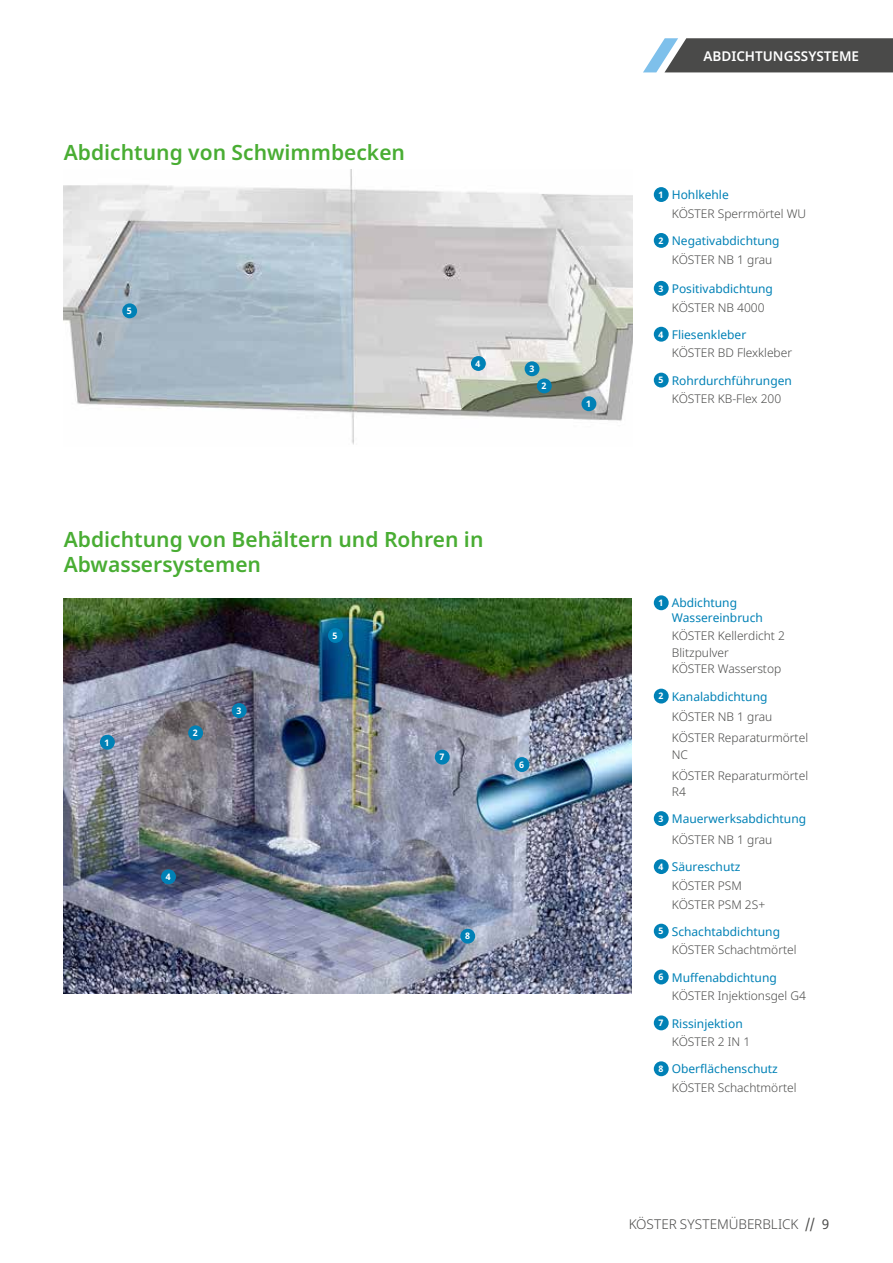
<style>
.page{position:relative;width:893px;height:1263px;background:#fff}
.page>*{position:absolute;margin:0;border:0;box-sizing:border-box;transform-origin:0 0}
.t1{font:600 21px/25.2px "Noto Sans";color:#49ad33}
.t2{font:300 13.5px "Noto Sans";color:#4a4a49}
.t3{font:600 13.5px "Noto Sans";color:#fff}
.t4{font:300 12px/18.6px "Noto Sans";color:#4a4a49}
.t5{font:12px/18.6px "Noto Sans";color:#0081b6;text-align:center}
.t6{font:700 9px "Noto Sans";color:#fff}
.s1{font-weight:700;font-size:9px;color:#fff}
.s2{font-weight:400;color:#0081b6}
.s3{font-weight:300;color:#4a4a49}
.s4{font-weight:400}
</style>
<div class="page">
<img style="left:64px;top:170px;width:568px;height:275px">
<div style="left:654px;top:187px;width:15px;height:15px;background:#0081b6;border-radius:50%"></div>
<div style="left:654px;top:233px;width:15px;height:15px;background:#0081b6;border-radius:50%"></div>
<div style="left:654px;top:281px;width:15px;height:15px;background:#0081b6;border-radius:50%"></div>
<div style="left:654px;top:327px;width:15px;height:15px;background:#0081b6;border-radius:50%"></div>
<div style="left:654px;top:373px;width:15px;height:14px;background:#0081b6;border-radius:50%"></div>
<div style="left:581px;top:396px;width:15px;height:15px;background:#0081b6;border-radius:50%"></div>
<div style="left:537px;top:378px;width:15px;height:15px;background:#0081b6;border-radius:50%"></div>
<div style="left:525px;top:361px;width:14px;height:15px;background:#0081b6;border-radius:50%"></div>
<div style="left:471px;top:356px;width:15px;height:15px;background:#0081b6;border-radius:50%"></div>
<div style="left:122px;top:303px;width:15px;height:15px;background:#0081b6;border-radius:50%"></div>
<div style="left:654px;top:595px;width:15px;height:15px;background:#0081b6;border-radius:50%"></div>
<div style="left:654px;top:689px;width:15px;height:14px;background:#0081b6;border-radius:50%"></div>
<div style="left:654px;top:811px;width:15px;height:15px;background:#0081b6;border-radius:50%"></div>
<div style="left:654px;top:859px;width:15px;height:15px;background:#0081b6;border-radius:50%"></div>
<div style="left:654px;top:924px;width:15px;height:14px;background:#0081b6;border-radius:50%"></div>
<div style="left:654px;top:969px;width:15px;height:15px;background:#0081b6;border-radius:50%"></div>
<div style="left:654px;top:1015px;width:15px;height:15px;background:#0081b6;border-radius:50%"></div>
<div style="left:654px;top:1061px;width:15px;height:15px;background:#0081b6;border-radius:50%"></div>
<img style="left:64px;top:598px;width:567px;height:396px">
<div style="left:100px;top:735px;width:15px;height:15px;background:#0081b6;border-radius:50%"></div>
<div style="left:188px;top:725px;width:15px;height:15px;background:#0081b6;border-radius:50%"></div>
<div style="left:514px;top:757px;width:15px;height:15px;background:#0081b6;border-radius:50%"></div>
<div style="left:460px;top:929px;width:15px;height:14px;background:#0081b6;border-radius:50%"></div>
<div style="left:435px;top:750px;width:15px;height:14px;background:#0081b6;border-radius:50%"></div>
<div style="left:232px;top:703px;width:15px;height:15px;background:#0081b6;border-radius:50%"></div>
<div style="left:161px;top:869px;width:15px;height:15px;background:#0081b6;border-radius:50%"></div>
<div style="left:328px;top:628px;width:15px;height:15px;background:#0081b6;border-radius:50%"></div>
<svg style="left:643px;top:38px;width:250px;height:34px;background:#5c5f61"></svg>
<h1 class="t1" style="left:64px;top:140px;width:343px">Abdichtung von Schwimmbecken</h1>
<p class="t6" style="left:127px;top:305px;width:6px">5</p>
<p class="t6" style="left:476px;top:357px;width:6px">4</p>
<p class="t6" style="left:529px;top:362px;width:6px">3</p>
<p class="t6" style="left:542px;top:380px;width:6px">2</p>
<p class="t6" style="left:586px;top:397px;width:6px">1</p>
<h1 class="t1" style="left:64px;top:527px;width:421px">Abdichtung von Behältern und Rohren in<br>Abwassersystemen</h1>
<p class="t6" style="left:105px;top:736px;width:6px">1</p>
<p class="t6" style="left:193px;top:726px;width:6px">2</p>
<p class="t6" style="left:236px;top:704px;width:6px">3</p>
<p class="t6" style="left:333px;top:629px;width:6px">5</p>
<p class="t6" style="left:439px;top:751px;width:6px">7</p>
<p class="t6" style="left:519px;top:758px;width:6px">6</p>
<p class="t6" style="left:166px;top:870px;width:6px">4</p>
<p class="t6" style="left:465px;top:930px;width:6px">8</p>
<p class="t3" style="left:703px;top:46px;width:157px">ABDICHTUNGSSYSTEME</p>
<p class="t4" style="left:672px;top:186px;width:136px;text-indent:-13px"><span class="s1">1</span> <span class="s2">Hohlkehle<br></span>KÖSTER Sperrmörtel WU</p>
<p class="t5" style="left:658px;top:232px;width:123px"><span class="s1">2</span> Negativabdichtung<br><span class="s3">KÖSTER NB 1 grau</span></p>
<p class="t5" style="left:658px;top:280px;width:116px"><span class="s1">3</span> Positivabdichtung<br><span class="s3">KÖSTER NB 4000</span></p>
<p class="t4" style="left:672px;top:325px;width:122px;text-indent:-13px"><span class="s1">4</span> <span class="s2">Fliesenkleber<br></span>KÖSTER BD Flexkleber</p>
<p class="t5" style="left:658px;top:371px;width:135px"><span class="s1">5</span> Rohrdurchführungen<br><span class="s3">KÖSTER KB-Flex 200</span></p>
<p class="t5" style="left:672px;top:596px;width:93px;line-height:14.4px;text-align:left;text-indent:-13px"><span class="s1">1</span> Abdichtung<br>Wassereinbruch</p>
<p class="t4" style="left:672px;top:628px;width:115px;line-height:16.5px">KÖSTER Kellerdicht 2<br>Blitzpulver<br>KÖSTER Wasserstop</p>
<p class="t4" style="left:672px;top:686px;width:138px;line-height:20.7px;text-indent:-13px"><span class="s1">2</span> <span class="s2">Kanalabdichtung<br></span>KÖSTER NB 1 grau<br>KÖSTER Reparaturmörtel</p>
<p class="t4" style="left:672px;top:744px;width:138px;line-height:20.7px">NC<br>KÖSTER Reparaturmörtel</p>
<p class="t4" style="left:672px;top:783px;width:16px">R4</p>
<p class="t5" style="left:672px;top:809px;width:136px;line-height:20.7px;text-align:left;text-indent:-13px"><span class="s1">3</span> Mauerwerksabdichtung<br><span class="s3">KÖSTER NB 1 grau</span></p>
<p class="t4" style="left:672px;top:858px;width:95px;text-indent:-13px"><span class="s1">4</span> <span class="s2">Säureschutz<br></span>KÖSTER PSM<br>KÖSTER PSM 2S+</p>
<p class="t4" style="left:672px;top:922px;width:126px;text-indent:-13px"><span class="s1">5</span> <span class="s2">Schachtabdichtung<br></span>KÖSTER Schachtmörtel</p>
<p class="t4" style="left:672px;top:968px;width:136px;text-indent:-13px"><span class="s1">6</span> <span class="s2">Muffenabdichtung<br></span>KÖSTER Injektionsgel G4</p>
<p class="t5" style="left:672px;top:1014px;width:80px;text-align:left;text-indent:-13px"><span class="s1">7</span> Rissinjektion<br><span class="s3">KÖSTER 2 IN 1</span></p>
<p class="t4" style="left:672px;top:1060px;width:126px;text-indent:-13px"><span class="s1">8</span> <span class="s2">Oberflächenschutz<br></span>KÖSTER Schachtmörtel</p>
<p class="t2" style="left:629px;top:1214px;width:202px">KÖSTER SYSTEMÜBERBLICK <span class="s4">// 9</span></p>
</div>
